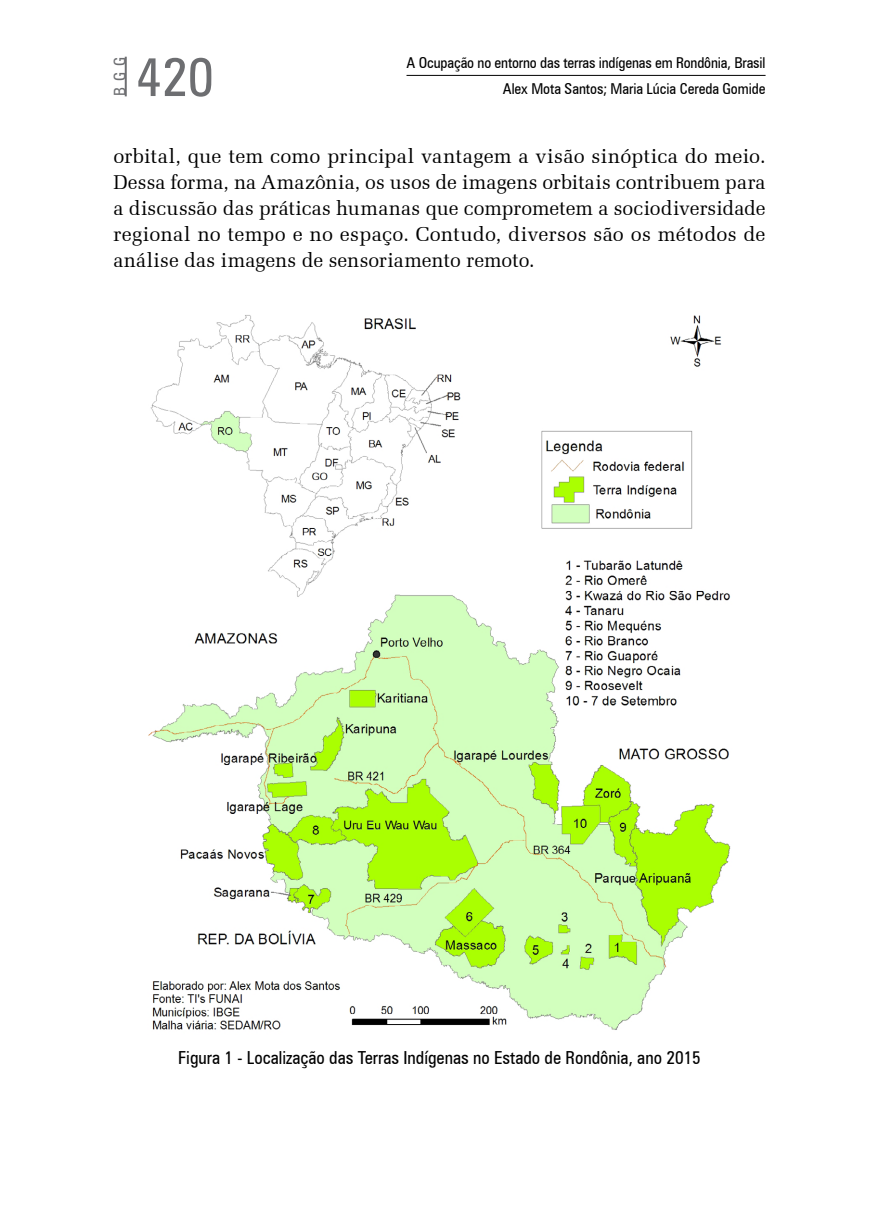
<style>
.page{position:relative;width:879px;height:1219px;background:#fff}
.page>*{position:absolute;margin:0;border:0;box-sizing:border-box;transform-origin:0 0}
.t1{font:condensed 54px "Zurich BT";color:#6d6e71}
.t2{font:20px/26px "Zapf Elliptical 711 BT";letter-spacing:.01em;color:#000;text-align:justify}
.t3{font:condensed 18px "Zurich BT";color:#000}
.t4{font:condensed 16px "Zurich BT";color:#6d6e71}
.t5{font:condensed 15px "Zurich BT";letter-spacing:-.01em;color:#000}
</style>
<div class="page">
<hr style="left:406px;top:75px;width:359px;height:1px;background:#000">
<hr style="left:125px;top:57px;width:2px;height:39px;background:#6d6e71">
<img style="left:148px;top:315px;width:583px;height:715px">
<p class="t4" style="left:110px;top:96px;width:41px;rotate:-90deg">BGG</p>
<h1 class="t1" style="left:136px;top:44px;width:79px">420</h1>
<p class="t5" style="left:407px;top:54px;width:360px">A Ocupação no entorno das terras indígenas em Rondônia, Brasil</p>
<p class="t5" style="left:503px;top:80px;width:264px">Alex Mota Santos; Maria Lúcia Cereda Gomide</p>
<p class="t2" style="left:113px;top:143px;width:654px">orbital, que tem como principal vantagem a visão sinóptica do meio.<br>Dessa forma, na Amazônia, os usos de imagens orbitais contribuem para a discussão das práticas humanas que comprometem a sociodiversidade regional no tempo e no espaço. Contudo, diversos são os métodos de análise das imagens de sensoriamento remoto.</p>
<p class="t3" style="left:178px;top:1046px;width:524px">Figura 1 - Localização das Terras Indígenas no Estado de Rondônia, ano 2015</p>
</div>
